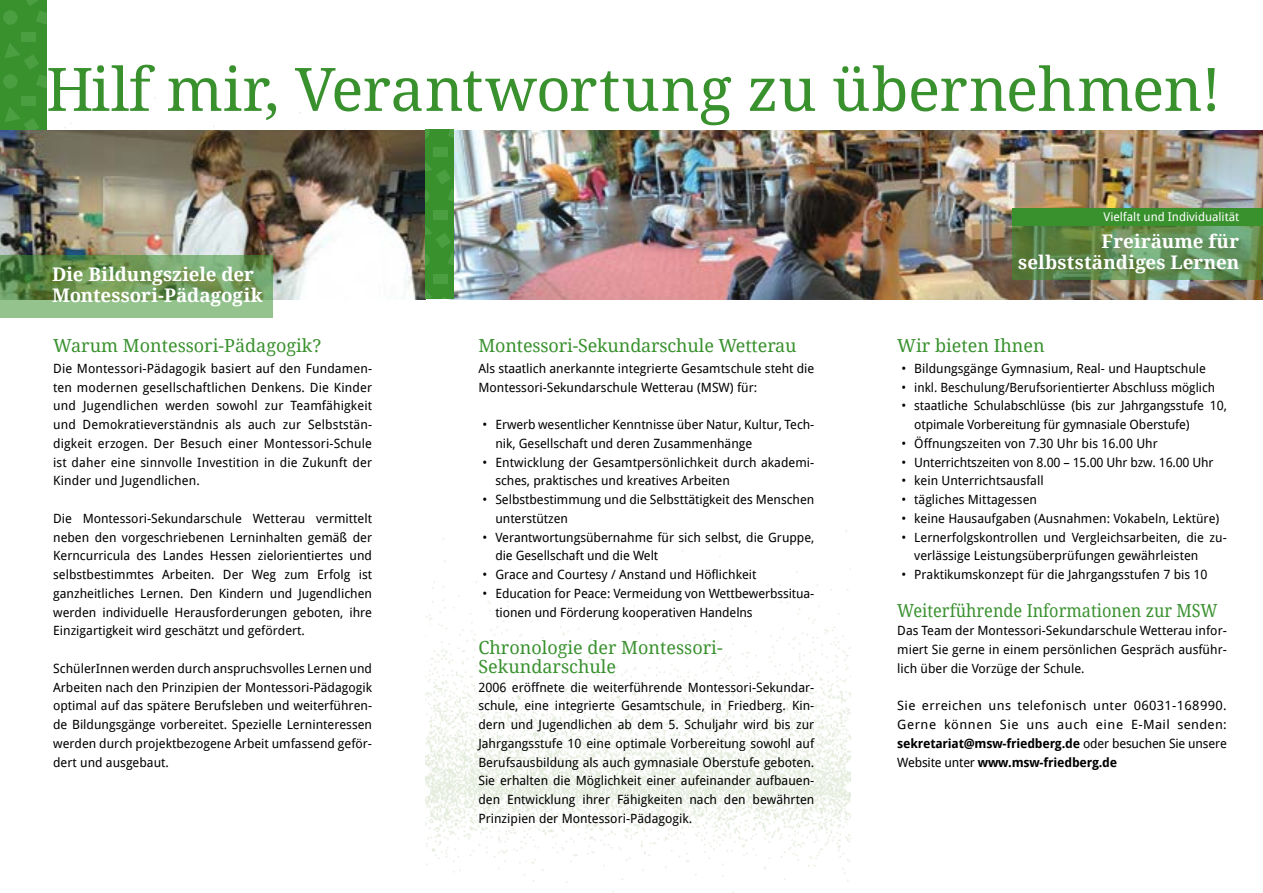
<style>
.page{position:relative;width:1263px;height:893px;background:#fff}
.page>*{position:absolute;margin:0;border:0;box-sizing:border-box;transform-origin:0 0}
.t1{font:60px "Droid Serif";letter-spacing:-.005em;color:#39912e}
.t2{font:700 18.75px/21px "Droid Serif";letter-spacing:.005em;color:#fff;text-align:right}
.t3{font:18px/18.8px "Droid Serif";color:#39912e}
.t4{font:18px "Droid Serif";color:#39912e;scale:.91 1}
.t5{font:12.75px/18.8px "Droid Sans";color:#000}
.t6{font:12.75px/18.8px "Droid Sans";color:#000;text-align:justify;scale:1.05 1}
.t7{font:12px "Droid Sans";color:#fff}
.s1{font-weight:700}
</style>
<div class="page">
<div style="left:0;top:0;width:46px;height:172px;background:linear-gradient(to right,#3d9432,#3d9432)"></div>
<img style="left:425px;top:299px;width:420px;height:594px">
<svg style="left:425px;top:311px;width:5px;height:582px"></svg>
<svg style="left:845px;top:299px;width:11px;height:583px"></svg>
<img style="left:453px;top:131px;width:810px;height:168px">
<svg style="left:1012px;top:226px;width:251px;height:54px;background:#638d53"></svg>
<img style="left:0;top:130px;width:425px;height:169px">
<svg style="left:425px;top:130px;width:28px;height:169px;background:#3c9431"></svg>
<div style="left:1012px;top:208px;width:251px;height:18px;background:#39912e"></div>
<svg style="left:0;top:255px;width:273px;height:63px;background:#76a266"></svg>
<h1 class="t1" style="left:46px;top:55px;width:1176px">Hilf mir, Verantwortung zu übernehmen!</h1>
<h2 class="t2" style="left:52px;top:264px;width:212px;text-align:left">Die Bildungsziele der<br>Montessori-Pädagogik</h2>
<h3 class="t3" style="left:53px;top:337px;width:270px">Warum Montessori-Pädagogik?</h3>
<p class="t5" style="left:53px;top:359px;width:320px;text-align:justify">Die Montessori-Pädagogik basiert auf den Fundamen&shy;ten modernen gesellschaftlichen Denkens. Die Kinder und Jugendlichen werden sowohl zur Teamfähigkeit und Demokratieverständnis als auch zur Selbststän&shy;digkeit erzogen. Der Besuch einer Montessori-Schule ist daher eine sinnvolle Investition in die Zukunft der Kinder und Jugendlichen.</p>
<p class="t5" style="left:53px;top:509px;width:320px;text-align:justify">Die Montessori-Sekundarschule Wetterau vermittelt neben den vorgeschriebenen Lerninhalten gemäß der Kerncurricula des Landes Hessen zielorientiertes und selbstbestimmtes Arbeiten. Der Weg zum Erfolg ist ganzheitliches Lernen. Den Kindern und Jugendlichen werden individuelle Herausforderungen geboten, ihre Einzigartigkeit wird geschätzt und gefördert.</p>
<p class="t5" style="left:53px;top:659px;width:320px;text-align:justify">SchülerInnen werden durch anspruchsvolles Lernen und Arbeiten nach den Prinzipien der Montessori-Pädagogik optimal auf das spätere Berufsleben und weiterführen&shy;de Bildungsgänge vorbereitet. Spezielle Lerninteressen werden durch projektbezogene Arbeit umfassend geför&shy;dert und ausgebaut.</p>
<h3 class="t3" style="left:478px;top:337px;width:320px">Montessori-Sekundarschule Wetterau</h3>
<p class="t5" style="left:478px;top:359px;width:337px">Als staatlich anerkannte integrierte Gesamtschule steht die<br>Montessori-Sekundarschule Wetterau (MSW) für:</p>
<p class="t5" style="left:495px;top:415px;width:320px;text-indent:-13px">• Erwerb wesentlicher Kenntnisse über Natur, Kultur, Tech&shy;nik, Gesellschaft und deren Zusammenhänge</p>
<p class="t5" style="left:495px;top:453px;width:320px;text-indent:-13px">• Entwicklung der Gesamtpersönlichkeit durch akademi&shy;sches, praktisches und kreatives Arbeiten</p>
<p class="t5" style="left:495px;top:490px;width:320px;text-indent:-13px">• Selbstbestimmung und die Selbsttätigkeit des Menschen unterstützen</p>
<p class="t5" style="left:495px;top:528px;width:320px;text-indent:-13px">• Verantwortungsübernahme für sich selbst, die Gruppe, die Gesellschaft und die Welt</p>
<p class="t5" style="left:483px;top:565px;width:275px">• Grace and Courtesy / Anstand und Höflichkeit</p>
<p class="t5" style="left:495px;top:584px;width:320px;text-indent:-13px">• Education for Peace: Vermeidung von Wettbewerbssitua&shy;tionen und Förderung kooperativen Handelns</p>
<h3 class="t3" style="left:478px;top:638px;width:246px">Chronologie der Montessori-<br>Sekundarschule</h3>
<p class="t5" style="left:478px;top:678px;width:337px;text-align:justify">2006 eröffnete die weiterführende Montessori-Sekundar&shy;schule, eine integrierte Gesamtschule, in Friedberg. Kin&shy;dern und Jugendlichen ab dem 5. Schuljahr wird bis zur Jahrgangsstufe 10 eine optimale Vorbereitung sowohl auf Berufsausbildung als auch gymnasiale Oberstufe geboten.<br>Sie erhalten die Möglichkeit einer aufeinander aufbauen&shy;den Entwicklung ihrer Fähigkeiten nach den bewährten Prinzipien der Montessori-Pädagogik.</p>
<p class="t7" style="left:1103px;top:210px;width:137px">Vielfalt und Individualität</p>
<h2 class="t2" style="left:1018px;top:231px;width:223px">Freiräume für selbstständiges Lernen</h2>
<h3 class="t3" style="left:897px;top:337px;width:149px">Wir bieten Ihnen</h3>
<p class="t5" style="left:901px;top:359px;width:306px">• Bildungsgänge Gymnasium, Real- und Hauptschule</p>
<p class="t5" style="left:901px;top:378px;width:315px">• inkl. Beschulung/Berufsorientierter Abschluss möglich</p>
<p class="t5" style="left:914px;top:396px;width:314px;text-indent:-13px">• staatliche Schulabschlüsse (bis zur Jahrgangsstufe 10, otpimale Vorbereitung für gymnasiale Oberstufe)</p>
<p class="t5" style="left:901px;top:434px;width:258px">• Öffnungszeiten von 7.30 Uhr bis 16.00 Uhr</p>
<p class="t5" style="left:901px;top:453px;width:314px">• Unterrichtszeiten von 8.00 – 15.00 Uhr bzw. 16.00 Uhr</p>
<p class="t5" style="left:901px;top:471px;width:144px">• kein Unterrichtsausfall</p>
<p class="t5" style="left:901px;top:490px;width:137px">• tägliches Mittagessen</p>
<p class="t5" style="left:901px;top:509px;width:319px">• keine Hausaufgaben (Ausnahmen: Vokabeln, Lektüre)</p>
<p class="t5" style="left:914px;top:528px;width:314px;text-indent:-13px">• Lernerfolgskontrollen und Vergleichsarbeiten, die zu&shy;verlässige Leistungsüberprüfungen gewährleisten</p>
<p class="t5" style="left:901px;top:565px;width:308px">• Praktikumskonzept für die Jahrgangsstufen 7 bis 10</p>
<h3 class="t4" style="left:897px;top:600px;width:354px">Weiterführende Informationen zur MSW</h3>
<p class="t5" style="left:897px;top:621px;width:331px;text-align:justify">Das Team der Montessori-Sekundarschule Wetterau infor&shy;miert Sie gerne in einem persönlichen Gespräch ausführ&shy;lich über die Vorzüge der Schule.</p>
<p class="t6" style="left:897px;top:696px;width:315px">Sie erreichen uns telefonisch unter 06031-168990.<br>Gerne können Sie uns auch eine E-Mail senden: <span class="s1">sekretariat@msw-friedberg.de</span> oder besuchen Sie unsere Website unter <span class="s1">www.msw-friedberg.de</span></p>
</div>
